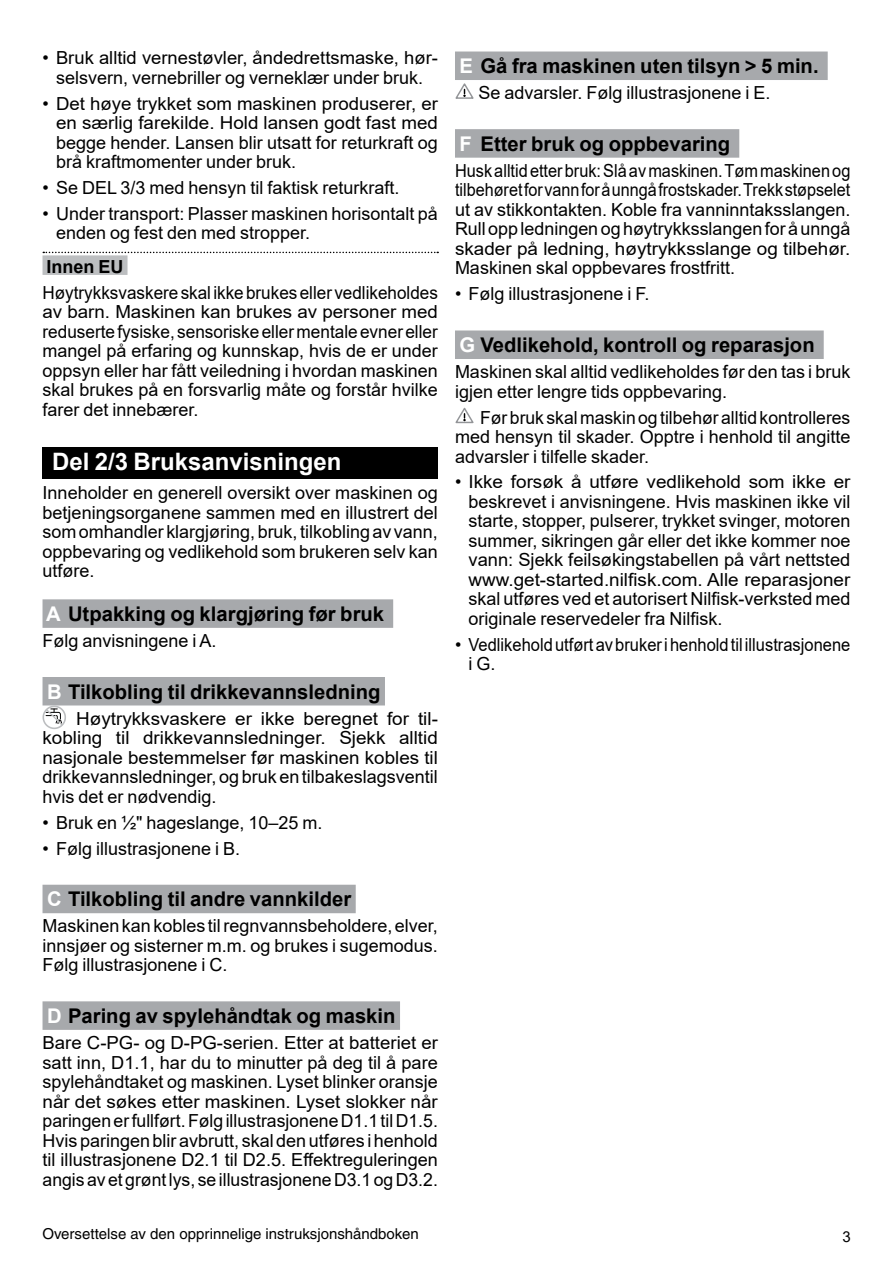
<style>
.page{position:relative;width:893px;height:1263px;background:#fff}
.page>*{position:absolute;margin:0;border:0;box-sizing:border-box;transform-origin:0 0}
.t1{font:700 24px "Arial";color:#fff}
.t2{font:700 20.25px "Arial";color:#000}
.t3{font:18px/19.5px "Arial";color:#000;text-align:justify}
.t4{font:18px/19.5px "Arial";color:#000;text-align:justify;scale:.95 1}
.t5{font:18px/19.5px "Arial";color:#000;text-align:justify;scale:.91 1}
.t6{font:18px/19.5px "Arial";color:#000;text-align:justify;scale:1.05 1}
.t7{font:700 18px "Arial";color:#000}
.t8{font:15px "Helvetica";color:#000}
.t9{font:15px "Arial";color:#000}
.s1{color:#fff}
</style>
<div class="page">
<svg style="left:43px;top:252px;width:395px;height:1px"></svg>
<div style="left:43px;top:255px;width:85px;height:20px;background:#bcbec0"></div>
<div style="left:43px;top:447px;width:395px;height:31px;background:#000"></div>
<div style="left:43px;top:599px;width:350px;height:29px;background:#a7a9ac"></div>
<div style="left:43px;top:677px;width:342px;height:28px;background:#a7a9ac"></div>
<div style="left:43px;top:885px;width:313px;height:28px;background:#a7a9ac"></div>
<div style="left:43px;top:1001px;width:357px;height:29px;background:#a7a9ac"></div>
<svg style="left:43px;top:705px;width:23px;height:24px"></svg>
<div style="left:455px;top:52px;width:373px;height:28px;background:#a7a9ac"></div>
<div style="left:455px;top:129px;width:284px;height:29px;background:#a7a9ac"></div>
<div style="left:455px;top:330px;width:369px;height:29px;background:#a7a9ac"></div>
<svg style="left:455px;top:83px;width:19px;height:16px"></svg>
<svg style="left:455px;top:407px;width:19px;height:16px"></svg>
<p class="t3" style="left:43px;top:48px;width:397px;text-align:center">• Bruk alltid vernestøvler, åndedrettsmaske, hør&shy;selsvern, vernebriller og verneklær under bruk.</p>
<p class="t3" style="left:56px;top:93px;width:383px;text-indent:-14px">• Det høye trykket som maskinen produserer, er en særlig farekilde. Hold lansen godt fast med begge hender. Lansen blir utsatt for returkraft og brå kraftmomenter under bruk.</p>
<p class="t3" style="left:43px;top:178px;width:358px">• Se DEL 3/3 med hensyn til faktisk returkraft.</p>
<p class="t3" style="left:56px;top:204px;width:383px;text-indent:-14px">• Under transport: Plasser maskinen horisontalt på enden og fest den med stropper.</p>
<p class="t7" style="left:47px;top:254px;width:79px">Innen EU</p>
<p class="t4" style="left:43px;top:282px;width:418px">Høytrykksvaskere skal ikke brukes eller vedlikeholdes av barn. Maskinen kan brukes av personer med reduserte fysiske, sensoriske eller mentale evner eller mangel på erfaring og kunnskap, hvis de er under oppsyn eller har fått veiledning i hvordan maskinen skal brukes på en forsvarlig måte og forstår hvilke farer det innebærer.</p>
<h1 class="t1" style="left:52px;top:445px;width:291px">Del 2/3 Bruksanvisningen</h1>
<p class="t3" style="left:43px;top:483px;width:397px">Inneholder en generell oversikt over maskinen og betjeningsorganene sammen med en illustrert del som omhandler klargjøring, bruk, tilkobling av vann, oppbevaring og vedlikehold som brukeren selv kan utføre.</p>
<p class="t2" style="left:46px;top:600px;width:339px"><span class="s1">A</span> Utpakking og klargjøring før bruk</p>
<p class="t3" style="left:43px;top:631px;width:176px">Følg anvisningene i A.</p>
<p class="t2" style="left:47px;top:677px;width:335px"><span class="s1">B</span> Tilkobling til drikkevannsledning</p>
<p class="t6" style="left:43px;top:708px;width:378px;text-indent:34px">Høytrykksvaskere er ikke beregnet for til&shy;kobling til drikkevannsledninger. Sjekk alltid nasjonale bestemmelser før maskinen kobles til drikkevannsledninger, og bruk en tilbakeslagsventil hvis det er nødvendig.</p>
<p class="t3" style="left:43px;top:812px;width:282px">• Bruk en ½" hageslange, 10–25 m.</p>
<p class="t3" style="left:43px;top:838px;width:199px">• Følg illustrasjonene i B.</p>
<p class="t2" style="left:47px;top:885px;width:306px"><span class="s1">C</span> Tilkobling til andre vannkilder</p>
<p class="t3" style="left:43px;top:916px;width:397px">Maskinen kan kobles til regnvannsbeholdere, elver, innsjøer og sisterner m.m. og brukes i sugemodus.<br>Følg illustrasjonene i C.</p>
<p class="t2" style="left:47px;top:1002px;width:350px"><span class="s1">D</span> Paring av spylehåndtak og maskin</p>
<p class="t3" style="left:43px;top:1033px;width:397px">Bare C-PG- og D-PG-serien. Etter at batteriet er satt inn, D1.1, har du to minutter på deg til å pare spylehåndtaket og maskinen. Lyset blinker oransje når det søkes etter maskinen. Lyset slokker når paringen er fullført. Følg illustrasjonene D1.1 til D1.5.<br>Hvis paringen blir avbrutt, skal den utføres i henhold til illustrasjonene D2.1 til D2.5. Effektreguleringen angis av et grønt lys, se illustrasjonene D3.1 og D3.2.</p>
<p class="t2" style="left:459px;top:52px;width:361px"><span class="s1">E</span> Gå fra maskinen uten tilsyn &gt; 5 min.</p>
<p class="t3" style="left:478px;top:83px;width:294px">Se advarsler. Følg illustrasjonene i E.</p>
<p class="t2" style="left:459px;top:130px;width:272px"><span class="s1">F</span> Etter bruk og oppbevaring</p>
<p class="t5" style="left:455px;top:161px;width:436px">Husk alltid etter bruk: Slå av maskinen. Tøm maskinen og tilbehøret for vann for å unngå frostskader. Trekk støpselet ut av stikkontakten. Koble fra vanninntaksslangen.<br>Rull opp ledningen og høytrykksslangen for å unngå skader på ledning, høytrykksslange og tilbehør.<br>Maskinen skal oppbevares frostfritt.</p>
<p class="t3" style="left:455px;top:284px;width:196px">• Følg illustrasjonene i F.</p>
<p class="t2" style="left:459px;top:331px;width:357px"><span class="s1">G</span> Vedlikehold, kontroll og reparasjon</p>
<p class="t3" style="left:455px;top:362px;width:397px">Maskinen skal alltid vedlikeholdes før den tas i bruk igjen etter lengre tids oppbevaring.</p>
<p class="t3" style="left:455px;top:407px;width:397px;text-indent:25px">Før bruk skal maskin og tilbehør alltid kontrolleres med hensyn til skader. Opptre i henhold til angitte advarsler i tilfelle skader.</p>
<p class="t3" style="left:468px;top:472px;width:383px;text-indent:-14px">• Ikke forsøk å utføre vedlikehold som ikke er beskrevet i anvisningene. Hvis maskinen ikke vil starte, stopper, pulserer, trykket svinger, motoren summer, sikringen går eller det ikke kommer noe vann: Sjekk feilsøkingstabellen på vårt nettsted www.get-started.nilfisk.com. Alle reparasjoner skal utføres ved et autorisert Nilfisk-verksted med originale reservedeler fra Nilfisk.</p>
<p class="t3" style="left:468px;top:635px;width:383px;text-indent:-14px">• Vedlikehold utført av bruker i henhold til illustrasjonene i G.</p>
<p class="t8" style="left:43px;top:1225px;width:378px">Oversettelse av den opprinnelige instruksjonshåndboken</p>
<p class="t9" style="left:843px;top:1226px;width:10px">3</p>
</div>
